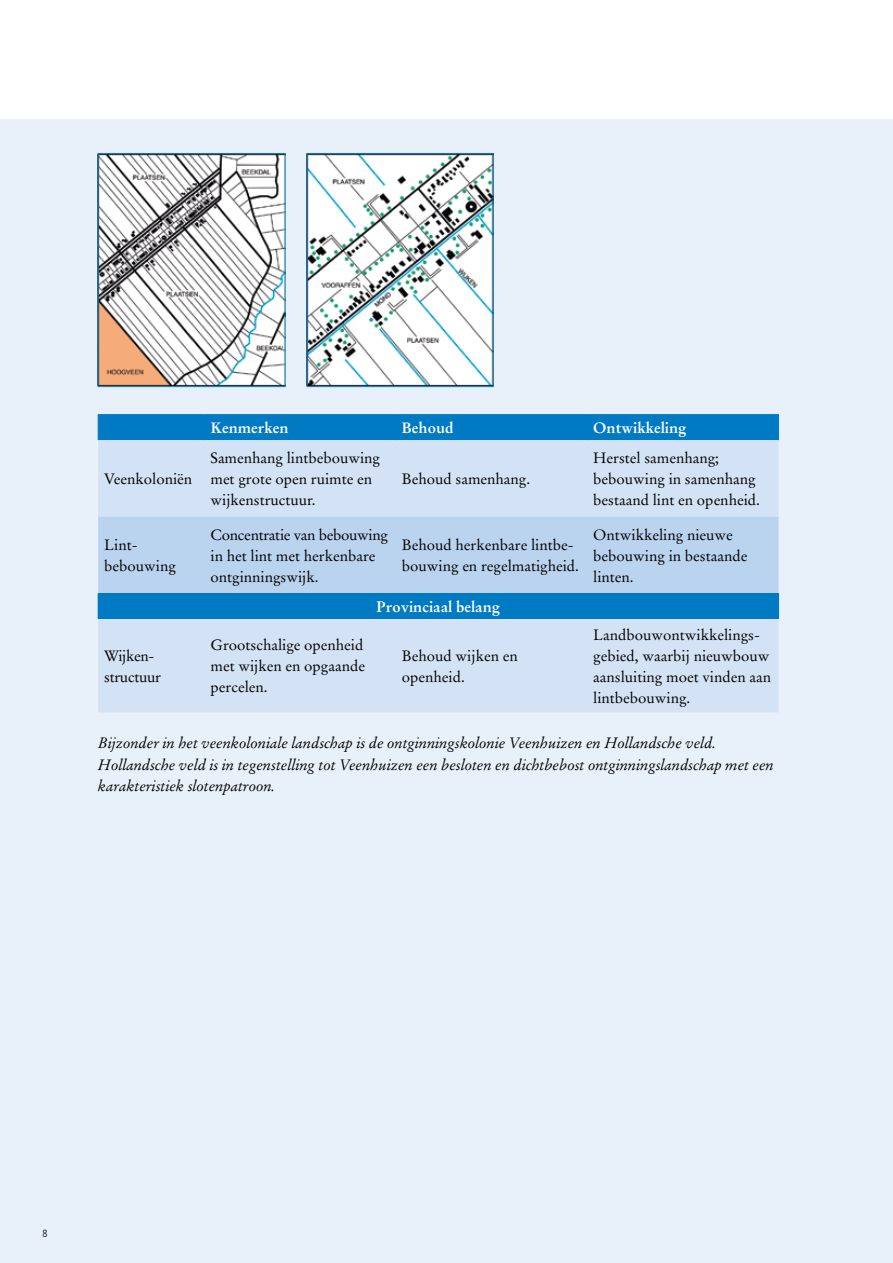
<style>
.page{position:relative;width:893px;height:1263px;background:#fff}
.page>*{position:absolute;margin:0;border:0;box-sizing:border-box;transform-origin:0 0}
.t1{font:15px/21px "Stempel Garamond LT";color:#000}
.t2{font:italic 15px/21.3px "Stempel Garamond LT";letter-spacing:-.01em;color:#000}
.t3{font:700 15px "Stempel Garamond LT";color:#fff}
.t4{font:15px/21px "Stempel Garamond LT";letter-spacing:-.02em;color:#000}
.t5{font:300 condensed 10.5px "Frutiger";color:#000}
</style>
<div class="page">
<div style="left:0;top:119px;width:893px;height:1144px;background:#e8f0fa"></div>
<img style="left:309px;top:155px;width:182px;height:230px">
<div style="left:307px;top:153px;width:186px;height:234px;border:1px solid #007ac2"></div>
<img style="left:100px;top:155px;width:183px;height:230px">
<div style="left:98px;top:153px;width:187px;height:234px;border:1px solid #007ac2"></div>
<div style="left:98px;top:440px;width:680px;height:272px;background:#d3e2f5"></div>
<div style="left:98px;top:517px;width:680px;height:76px;background:#bad3ee"></div>
<div style="left:98px;top:593px;width:680px;height:26px;background:#007ac2"></div>
<hr style="left:98px;top:414px;width:106px;height:1px;background:#007ac2">
<hr style="left:204px;top:414px;width:192px;height:1px;background:#007ac2">
<hr style="left:396px;top:414px;width:191px;height:1px;background:#007ac2">
<hr style="left:587px;top:414px;width:192px;height:1px;background:#007ac2">
<div style="left:98px;top:415px;width:681px;height:25px;background:#007ac2"></div>
<svg style="left:778px;top:593px;width:1px;height:26px"></svg>
<p class="t1" style="left:104px;top:469px;width:90px">Veenkoloniën</p>
<p class="t3" style="left:210px;top:419px;width:80px">Kenmerken</p>
<p class="t3" style="left:402px;top:419px;width:53px">Behoud</p>
<p class="t3" style="left:593px;top:419px;width:95px">Ontwikkeling</p>
<p class="t1" style="left:210px;top:448px;width:171px">Samenhang lintbebouwing met grote open ruimte en wijkenstructuur.</p>
<p class="t1" style="left:402px;top:469px;width:130px">Behoud samenhang.</p>
<p class="t1" style="left:593px;top:448px;width:168px">Herstel samenhang; bebouwing in samenhang bestaand lint en openheid.</p>
<p class="t1" style="left:104px;top:535px;width:73px">Lint&shy;bebouwing</p>
<p class="t1" style="left:210px;top:524px;width:179px">Concentratie van bebouwing in het lint met herkenbare ontginningswijk.</p>
<p class="t1" style="left:402px;top:535px;width:179px">Behoud herkenbare lintbe&shy;bouwing en regelmatigheid.</p>
<p class="t1" style="left:593px;top:524px;width:156px">Ontwikkeling nieuwe bebouwing in bestaande linten.</p>
<p class="t3" style="left:376px;top:597px;width:125px">Provinciaal belang</p>
<p class="t4" style="left:104px;top:645px;width:58px">Wijken&shy;structuur</p>
<p class="t1" style="left:210px;top:635px;width:156px;text-align:justify">Grootschalige openheid met wijken en opgaande percelen.</p>
<p class="t1" style="left:402px;top:645px;width:117px">Behoud wijken en openheid.</p>
<p class="t1" style="left:593px;top:624px;width:179px">Landbouwontwikkelings&shy;gebied, waarbij nieuwbouw aansluiting moet vinden aan lintbebouwing.</p>
<p class="t2" style="left:98px;top:733px;width:678px">Bijzonder in het veenkoloniale landschap is de ontginningskolonie Veenhuizen en Hollandsche veld.<br>Hollandsche veld is in tegenstelling tot Veenhuizen een besloten en dichtbebost ontginningslandschap met een karakteristiek slotenpatroon.</p>
<p class="t5" style="left:43px;top:1228px;width:7px">8</p>
</div>
